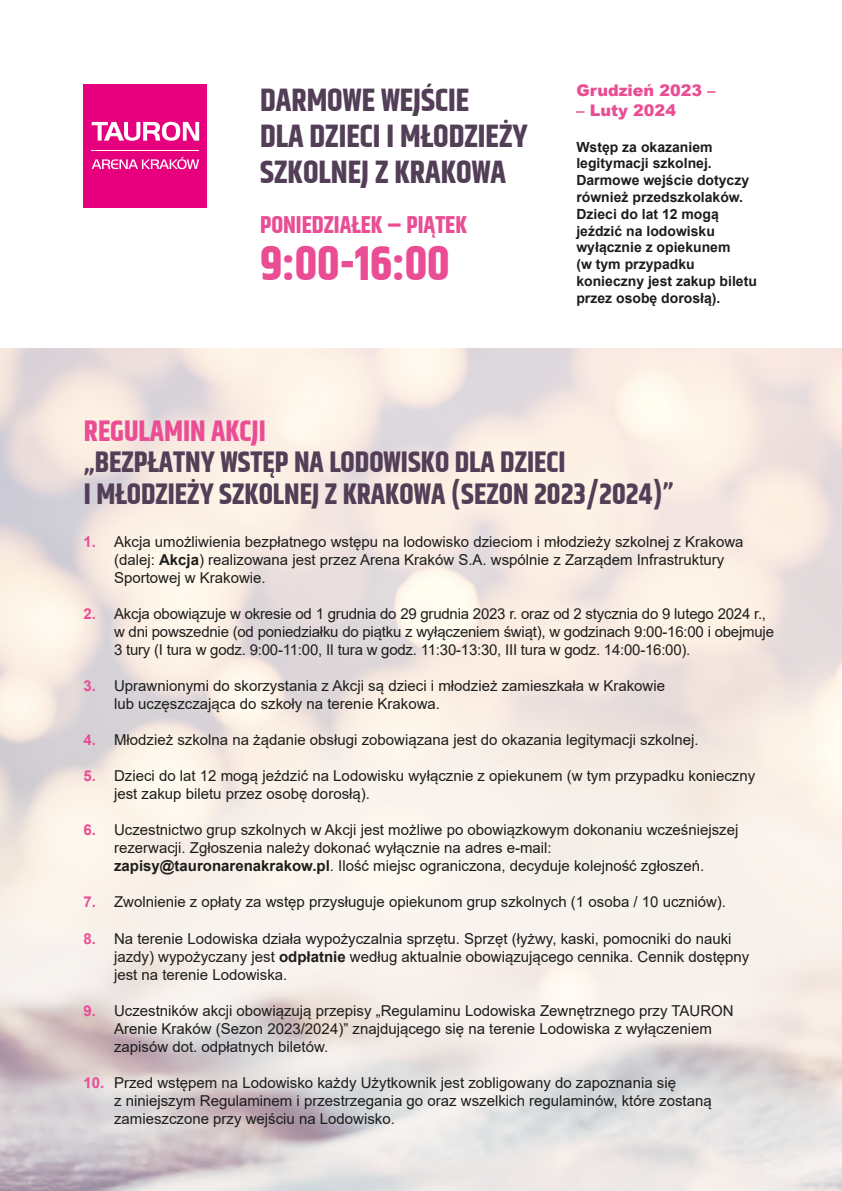
<style>
.page{position:relative;width:842px;height:1191px;background:#fff}
.page>*{position:absolute;margin:0;border:0;box-sizing:border-box;transform-origin:0 0}
.t1{font:700 48px "Khand";color:#ea4d93}
.t2{font:700 31.8px/36.1px "Khand";color:#533e57}
.t3{font:700 29.2px/31.4px "Khand";color:#533e57}
.t4{font:700 29.2px "Khand";color:#ea4d93}
.t5{font:700 24px "Khand";color:#ea4d93}
.t6{font:900 16px "Arial";color:#ea4d93}
.t7{font:15px/18px "Arial";color:#1d1d1b}
.t8{font:700 15px "Arial";color:#ea4d93}
.t9{font:700 14px/16.8px "Arial";color:#1d1d1b}
.s1{font-weight:700}
</style>
<div class="page">
<div style="left:84px;top:84px;width:123px;height:123px;background:#e6007d"></div>
<svg style="left:92px;top:122px;width:107px;height:19px"></svg>
<svg style="left:92px;top:157px;width:107px;height:12px"></svg>
<hr style="left:92px;top:150px;width:107px;height:1px;background:#fff">
<h2 class="t2" style="left:260px;top:84px;width:269px">DARMOWE WEJŚCIE<br>DLA DZIECI I MŁODZIEŻY<br>SZKOLNEJ Z KRAKOWA</h2>
<h3 class="t5" style="left:260px;top:208px;width:208px">PONIEDZIAŁEK – PIĄTEK</h3>
<h1 class="t1" style="left:260px;top:229px;width:191px">9:00-16:00</h1>
<p class="t6" style="left:576px;top:79px;width:141px">Grudzień 2023 –</p>
<p class="t6" style="left:576px;top:98px;width:101px">– Luty 2024</p>
<p class="t9" style="left:576px;top:138px;width:182px">Wstęp za okazaniem legitymacji szkolnej.<br>Darmowe wejście dotyczy również przedszkolaków.<br>Dzieci do lat 12 mogą jeździć na lodowisku wyłącznie z opiekunem<br>(w tym przypadku konieczny jest zakup biletu przez osobę dorosłą).</p>
<h3 class="t4" style="left:84px;top:410px;width:183px">REGULAMIN AKCJI</h3>
<h3 class="t3" style="left:84px;top:448px;width:591px">„BEZPŁATNY WSTĘP NA LODOWISKO DLA DZIECI<br>I MŁODZIEŻY SZKOLNEJ Z KRAKOWA (SEZON 2023/2024)”</h3>
<p class="t8" style="left:84px;top:531px;width:14px">1.</p>
<p class="t8" style="left:84px;top:603px;width:14px">2.</p>
<p class="t8" style="left:84px;top:675px;width:14px">3.</p>
<p class="t8" style="left:84px;top:729px;width:14px">4.</p>
<p class="t8" style="left:84px;top:765px;width:14px">5.</p>
<p class="t8" style="left:84px;top:819px;width:14px">6.</p>
<p class="t8" style="left:84px;top:891px;width:14px">7.</p>
<p class="t8" style="left:84px;top:927px;width:14px">8.</p>
<p class="t8" style="left:84px;top:999px;width:14px">9.</p>
<p class="t8" style="left:84px;top:1071px;width:22px">10.</p>
<p class="t7" style="left:114px;top:533px;width:631px">Akcja umożliwienia bezpłatnego wstępu na lodowisko dzieciom i młodzieży szkolnej z Krakowa (dalej: <span class="s1">Akcja</span>) realizowana jest przez Arena Kraków S.A. wspólnie z Zarządem Infrastruktury<br>Sportowej w Krakowie.</p>
<p class="t7" style="left:114px;top:605px;width:661px">Akcja obowiązuje w okresie od 1 grudnia do 29 grudnia 2023 r. oraz od 2 stycznia do 9 lutego 2024 r., w dni powszednie (od poniedziałku do piątku z wyłączeniem świąt), w godzinach 9:00-16:00 i obejmuje<br>3 tury (I tura w godz. 9:00-11:00, II tura w godz. 11:30-13:30, III tura w godz. 14:00-16:00).</p>
<p class="t7" style="left:114px;top:677px;width:552px">Uprawnionymi do skorzystania z Akcji są dzieci i młodzież zamieszkała w Krakowie lub uczęszczająca do szkoły na terenie Krakowa.</p>
<p class="t7" style="left:114px;top:731px;width:586px">Młodzież szkolna na żądanie obsługi zobowiązana jest do okazania legitymacji szkolnej.</p>
<p class="t7" style="left:114px;top:767px;width:643px">Dzieci do lat 12 mogą jeździć na Lodowisku wyłącznie z opiekunem (w tym przypadku konieczny jest zakup biletu przez osobę dorosłą).</p>
<p class="t7" style="left:114px;top:821px;width:626px">Uczestnictwo grup szkolnych w Akcji jest możliwe po obowiązkowym dokonaniu wcześniejszej rezerwacji. Zgłoszenia należy dokonać wyłącznie na adres e-mail: <span class="s1">zapisy@tauronarenakrakow.pl</span>. Ilość miejsc ograniczona, decyduje kolejność zgłoszeń.</p>
<p class="t7" style="left:114px;top:893px;width:613px">Zwolnienie z opłaty za wstęp przysługuje opiekunom grup szkolnych (1 osoba / 10 uczniów).</p>
<p class="t7" style="left:114px;top:929px;width:637px">Na terenie Lodowiska działa wypożyczalnia sprzętu. Sprzęt (łyżwy, kaski, pomocniki do nauki jazdy) wypożyczany jest <span class="s1">odpłatnie</span> według aktualnie obowiązującego cennika. Cennik dostępny jest na terenie Lodowiska.</p>
<p class="t7" style="left:114px;top:1001px;width:621px">Uczestników akcji obowiązują przepisy „Regulaminu Lodowiska Zewnętrznego przy TAURON<br>Arenie Kraków (Sezon 2023/2024)” znajdującego się na terenie Lodowiska z wyłączeniem zapisów dot. odpłatnych biletów.</p>
<p class="t7" style="left:114px;top:1073px;width:599px">Przed wstępem na Lodowisko każdy Użytkownik jest zobligowany do zapoznania się<br>z niniejszym Regulaminem i przestrzegania go oraz wszelkich regulaminów, które zostaną zamieszczone przy wejściu na Lodowisko.</p>
</div>
